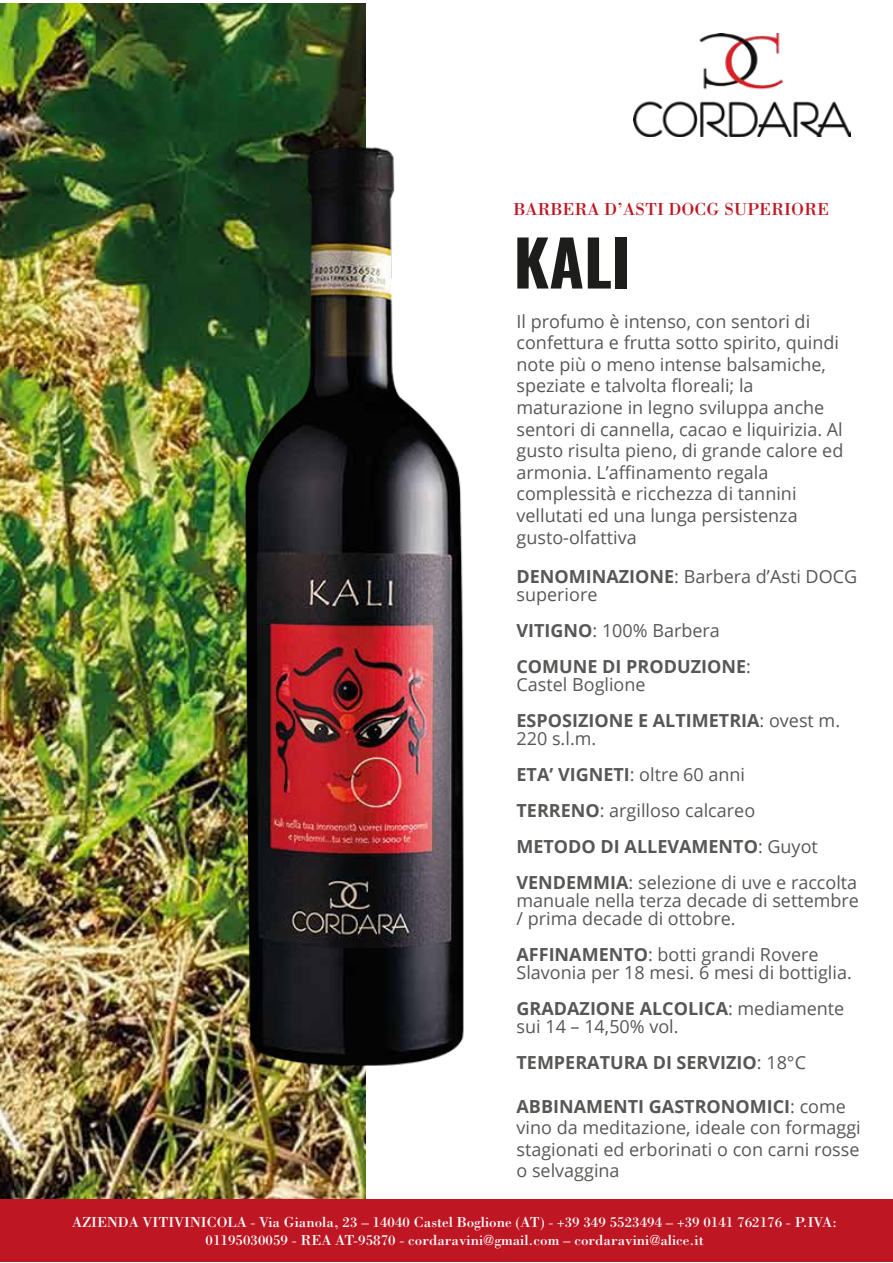
<style>
.page{position:relative;width:893px;height:1263px;background:#fff}
.page>*{position:absolute;margin:0;border:0;box-sizing:border-box;transform-origin:0 0}
.t1{font:700 63px "Oswald";color:#1d1d1b}
.t2{font:18px/21.6px "Open Sans";color:#575756}
.t3{font:700 18px/36px "Open Sans";color:#575756}
.t4{font:18px "Bodoni";color:#be1622}
.t5{font:15px/18px "Bodoni";color:#fff;text-align:center}
.s1{font-weight:700}
.s2{font-weight:400}
</style>
<div class="page">
<img style="left:0;top:3px;width:366px;height:1196px">
<img style="left:240px;top:134px;width:224px;height:944px">
<img style="left:634px;top:33px;width:217px;height:104px">
<div style="left:0;top:1199px;width:893px;height:63px;background:#be1622"></div>
<p class="t4" style="left:514px;top:198px;width:317px">BARBERA D’ASTI DOCG SUPERIORE</p>
<h1 class="t1" style="left:514px;top:230px;width:119px">KALI</h1>
<p class="t2" style="left:516px;top:310px;width:328px">Il profumo è intenso, con sentori di confettura e frutta sotto spirito, quindi note più o meno intense balsamiche, speziate e talvolta floreali; la maturazione in legno sviluppa anche sentori di cannella, cacao e liquirizia. Al gusto risulta pieno, di grande calore ed armonia. L’affinamento regala complessità e ricchezza di tannini vellutati ed una lunga persistenza gusto-olfattiva</p>
<p class="t2" style="left:516px;top:567px;width:342px;line-height:18px"><span class="s1">DENOMINAZIONE</span>: Barbera d’Asti DOCG superiore</p>
<p class="t3" style="left:516px;top:612px;width:236px">VITIGNO<span class="s2">: 100% Barbera<br></span>COMUNE DI PRODUZIONE<span class="s2">:</span></p>
<p class="t2" style="left:516px;top:666px;width:325px;line-height:36px">Castel Boglione<br><span class="s1">ESPOSIZIONE E ALTIMETRIA</span>: ovest m.</p>
<p class="t2" style="left:516px;top:720px;width:342px;line-height:36px">220 s.l.m.<br><span class="s1">ETA’ VIGNETI</span>: oltre 60 anni<br><span class="s1">TERRENO</span>: argilloso calcareo<br><span class="s1">METODO DI ALLEVAMENTO</span>: Guyot<br><span class="s1">VENDEMMIA</span>: selezione di uve e raccolta</p>
<p class="t2" style="left:516px;top:891px;width:344px;line-height:18px">manuale nella terza decade di settembre / prima decade di ottobre.</p>
<p class="t2" style="left:516px;top:945px;width:337px;line-height:18px"><span class="s1">AFFINAMENTO</span>: botti grandi Rovere<br>Slavonia per 18 mesi. 6 mesi di bottiglia.</p>
<p class="t2" style="left:516px;top:999px;width:329px;line-height:18px"><span class="s1">GRADAZIONE ALCOLICA</span>: mediamente sui 14 – 14,50% vol.</p>
<p class="t3" style="left:516px;top:1044px;width:291px">TEMPERATURA DI SERVIZIO<span class="s2">: 18°C</span></p>
<p class="t2" style="left:516px;top:1095px;width:346px"><span class="s1">ABBINAMENTI GASTRONOMICI</span>: come vino da meditazione, ideale con formaggi stagionati ed erborinati o con carni rosse o selvaggina</p>
<p class="t5" style="left:72px;top:1213px;width:767px">AZIENDA VITIVINICOLA - Via Gianola, 23 – 14040 Castel Boglione (AT) - +39 349 5523494 – +39 0141 762176 - P.IVA:<br>01195030059 - REA AT-95870 - cordaravini@gmail.com – cordaravini@alice.it</p>
</div>
